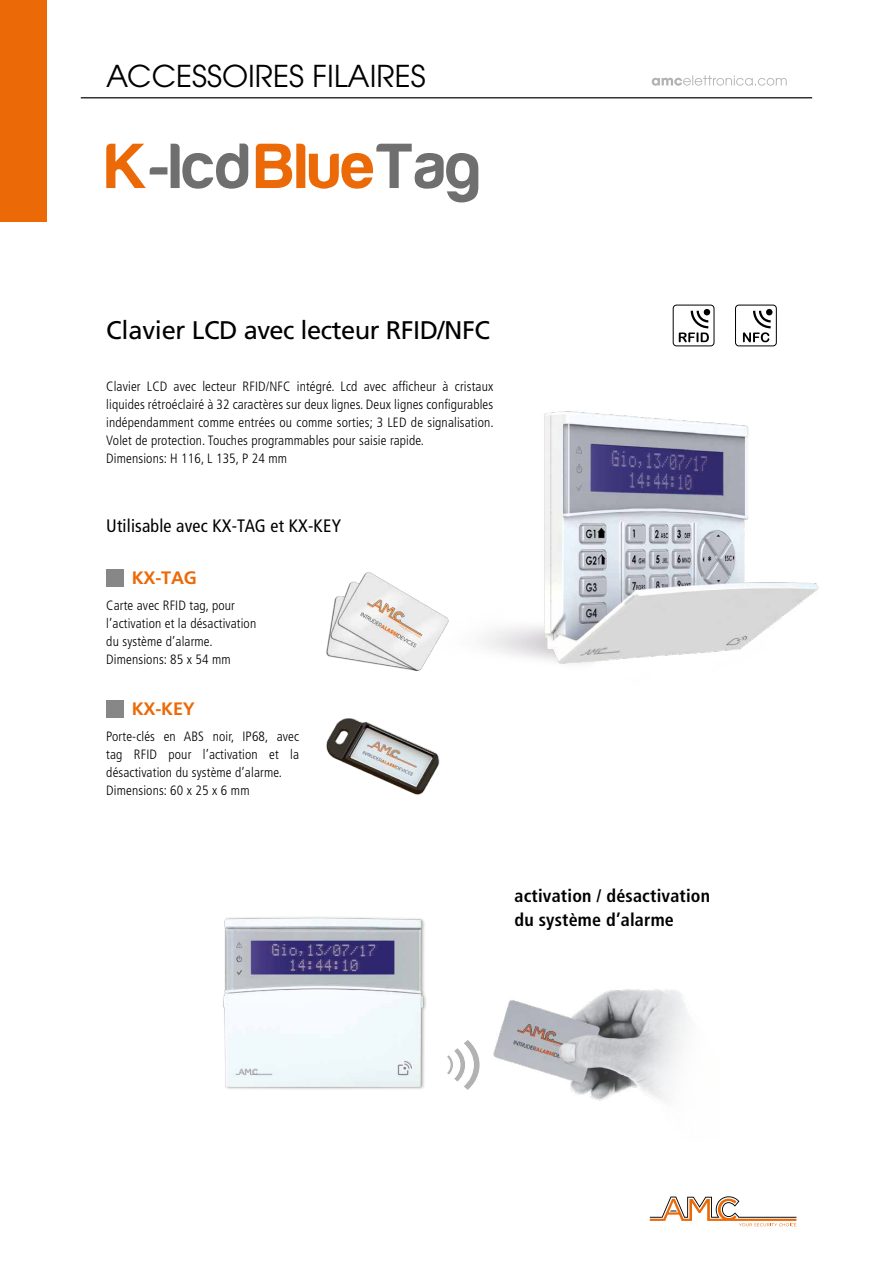
<style>
.page{position:relative;width:893px;height:1263px;background:#fff}
.page>*{position:absolute;margin:0;border:0;box-sizing:border-box;transform-origin:0 0}
.t1{font:66px "Harabara";letter-spacing:.03em;color:#706f6f}
.t2{font:30px "Avant Garde";color:#000}
.t3{font:25.5px "Frutiger LT Std";letter-spacing:-.02em;color:#000}
.t4{font:700 condensed 18px/24px "Frutiger LT Std";letter-spacing:.01em;color:#000}
.t5{font:condensed 18px "Frutiger LT Std";letter-spacing:.01em;color:#000}
.t6{font:700 18px "Frutiger LT Std";letter-spacing:-.01em;color:#ec6907}
.t7{font:300 condensed 13.5px/18px "Frutiger LT Std";letter-spacing:.01em;color:#000}
.s1{color:#ec6907}
</style>
<div class="page">
<img style="left:482px;top:411px;width:337px;height:253px">
<div style="left:0;top:0;width:47px;height:221px;background:#ec6907"></div>
<hr style="left:81px;top:97px;width:731px;height:1px;background:#000">
<svg style="left:652px;top:75px;width:135px;height:11px"></svg>
<svg style="left:650px;top:1196px;width:146px;height:30px"></svg>
<div style="left:735px;top:305px;width:42px;height:41px;border:1px solid #000;border-radius:3px"></div>
<svg style="left:743px;top:309px;width:30px;height:33px"></svg>
<div style="left:673px;top:305px;width:41px;height:41px;border:1px solid #000;border-radius:3px"></div>
<svg style="left:679px;top:309px;width:31px;height:33px"></svg>
<img style="left:493px;top:989px;width:195px;height:112px">
<img style="left:223px;top:917px;width:203px;height:173px">
<svg style="left:447px;top:1040px;width:33px;height:50px"></svg>
<img style="left:326px;top:718px;width:114px;height:77px">
<img style="left:326px;top:572px;width:123px;height:99px">
<div style="left:106px;top:570px;width:17px;height:17px;background:#878787"></div>
<div style="left:106px;top:701px;width:17px;height:17px;background:#878787"></div>
<h2 class="t2" style="left:106px;top:58px;width:321px">ACCESSOIRES FILAIRES</h2>
<h1 class="t1" style="left:106px;top:132px;width:375px"><span class="s1">K</span>-lcd<span class="s1">Blue</span>Tag</h1>
<h3 class="t3" style="left:106px;top:315px;width:385px">Clavier LCD avec lecteur RFID/NFC</h3>
<p class="t7" style="left:106px;top:377px;width:389px">Clavier LCD avec lecteur RFID/NFC intégré. Lcd avec afficheur à cristaux liquides rétroéclairé à 32 caractères sur deux lignes. Deux lignes configurables indépendamment comme entrées ou comme sorties; 3 LED de signalisation.<br>Volet de protection. Touches programmables pour saisie rapide.<br>Dimensions: H 116, L 135, P 24 mm</p>
<h3 class="t5" style="left:106px;top:515px;width:236px">Utilisable avec KX-TAG et KX-KEY</h3>
<h3 class="t6" style="left:132px;top:568px;width:67px">KX-TAG</h3>
<p class="t7" style="left:106px;top:597px;width:151px">Carte avec RFID tag, pour l’activation et la désactivation du système d’alarme.<br>Dimensions: 85 x 54 mm</p>
<h3 class="t6" style="left:132px;top:699px;width:65px">KX-KEY</h3>
<p class="t7" style="left:106px;top:728px;width:194px">Porte-clés en ABS noir, IP68, avec tag RFID pour l’activation et la désactivation du système d’alarme.<br>Dimensions: 60 x 25 x 6 mm</p>
<h3 class="t4" style="left:514px;top:884px;width:197px">activation / désactivation du système d’alarme</h3>
</div>
